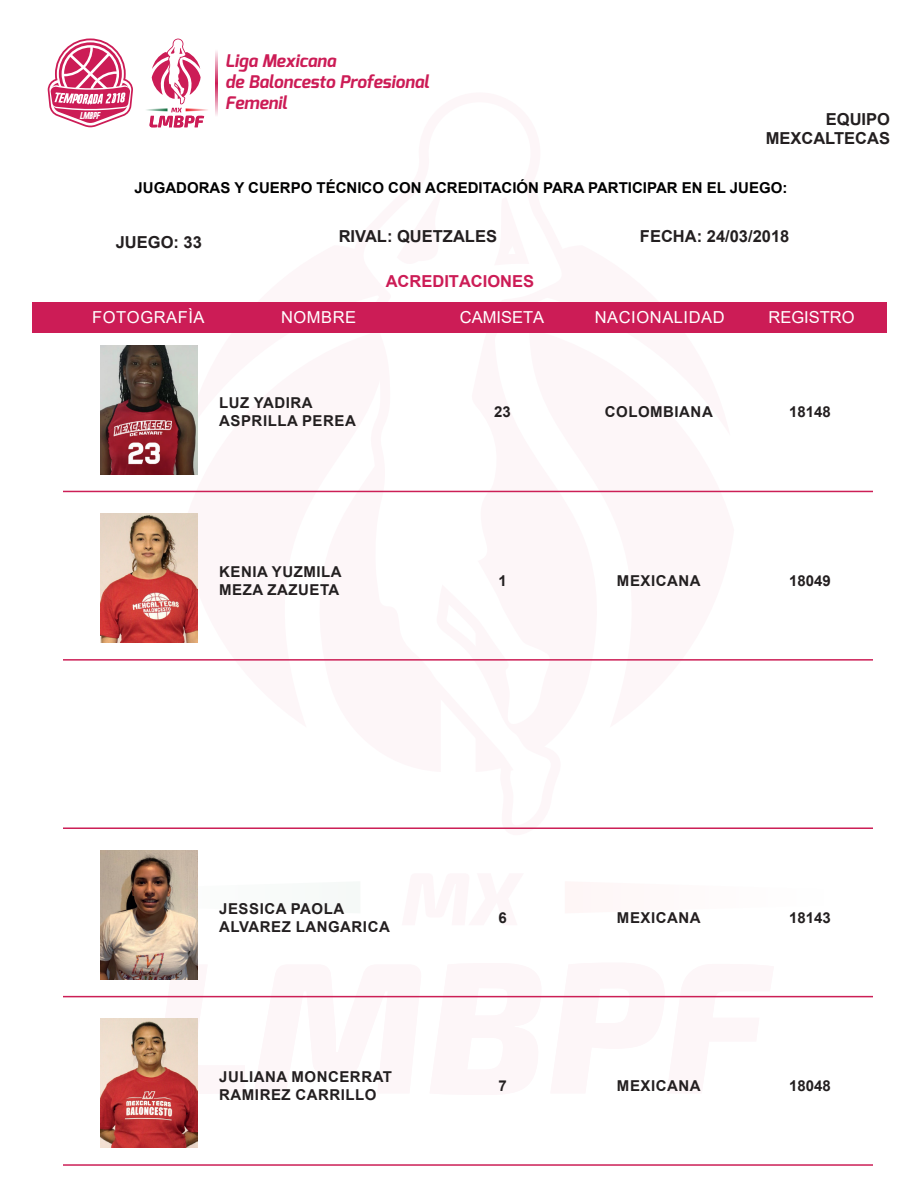
<style>
.page{position:relative;width:918px;height:1188px;background:#fff}
.page>*{position:absolute;margin:0;border:0;box-sizing:border-box;transform-origin:0 0}
.t1{font:italic 700 17.4px/20.9px "Exo";color:#cc1c56}
.t2{font:700 16.5px/19.8px "Arial";color:#231f20;text-align:right}
.t3{font:16.5px "Arial";letter-spacing:.035em;color:#fff}
.t4{font:16.5px "Arial";color:#fff}
.t5{font:700 16.5px "Arial";color:#cc1c56}
.t6{font:700 15px/18px "Arial";letter-spacing:.035em;color:#231f20}
.t7{font:700 15px "Arial";color:#000001}
.t8{font:9.75px "Urae Nium";color:#fff}
</style>
<div class="page">
<svg style="left:146px;top:979px;width:639px;height:40px"></svg>
<svg style="left:361px;top:302px;width:203px;height:191px"></svg>
<div style="left:33px;top:303px;width:854px;height:30px;background:#cc1c56"></div>
<svg style="left:146px;top:38px;width:62px;height:90px"></svg>
<svg style="left:215px;top:51px;width:2px;height:65px"></svg>
<svg style="left:48px;top:45px;width:85px;height:82px"></svg>
<img style="left:101px;top:345px;width:97px;height:129px">
<hr style="left:63px;top:491px;width:810px;height:1px;background:#cc1f56">
<img style="left:101px;top:513px;width:97px;height:129px">
<hr style="left:63px;top:659px;width:810px;height:2px;background:#cc1f56">
<hr style="left:63px;top:827px;width:810px;height:2px;background:#cc1f56">
<img style="left:101px;top:850px;width:97px;height:129px">
<hr style="left:63px;top:996px;width:810px;height:1px;background:#cc1f56">
<img style="left:101px;top:1019px;width:97px;height:129px">
<hr style="left:63px;top:1164px;width:810px;height:2px;background:#cc1f56">
<p class="t1" style="left:225px;top:50px;width:205px">Liga Mexicana<br>de Baloncesto Profesional<br>Femenil</p>
<p class="t8" style="left:80px;top:112px;width:22px">lmbpf</p>
<p class="t2" style="left:766px;top:109px;width:126px">EQUIPO<br>MEXCALTECAS</p>
<p class="t7" style="left:135px;top:178px;width:654px">JUGADORAS Y CUERPO TÉCNICO CON ACREDITACIÓN PARA PARTICIPAR EN EL JUEGO:</p>
<p class="t2" style="left:116px;top:233px;width:88px">JUEGO: 33</p>
<p class="t2" style="left:339px;top:226px;width:160px">RIVAL: QUETZALES</p>
<p class="t2" style="left:640px;top:226px;width:151px">FECHA: 24/03/2018</p>
<p class="t5" style="left:386px;top:270px;width:150px">ACREDITACIONES</p>
<p class="t3" style="left:92px;top:306px;width:114px">FOTOGRAFÌA</p>
<p class="t3" style="left:281px;top:306px;width:77px">NOMBRE</p>
<p class="t4" style="left:460px;top:306px;width:86px">CAMISETA</p>
<p class="t4" style="left:769px;top:306px;width:88px">REGISTRO</p>
<p class="t3" style="left:595px;top:306px;width:131px">NACIONALIDAD</p>
<p class="t6" style="left:219px;top:394px;width:138px">LUZ YADIRA<br>ASPRILLA PEREA</p>
<p class="t6" style="left:494px;top:403px;width:18px">23</p>
<p class="t6" style="left:605px;top:403px;width:110px">COLOMBIANA</p>
<p class="t6" style="left:789px;top:403px;width:43px">18148</p>
<p class="t6" style="left:219px;top:563px;width:124px">KENIA YUZMILA<br>MEZA ZAZUETA</p>
<p class="t6" style="left:498px;top:572px;width:10px">1</p>
<p class="t6" style="left:617px;top:572px;width:85px">MEXICANA</p>
<p class="t6" style="left:789px;top:572px;width:43px">18049</p>
<p class="t6" style="left:219px;top:899px;width:172px">JESSICA PAOLA<br>ALVAREZ LANGARICA</p>
<p class="t6" style="left:498px;top:908px;width:10px">6</p>
<p class="t6" style="left:617px;top:908px;width:85px">MEXICANA</p>
<p class="t6" style="left:789px;top:908px;width:43px">18143</p>
<p class="t6" style="left:219px;top:1068px;width:174px">JULIANA MONCERRAT<br>RAMIREZ CARRILLO</p>
<p class="t6" style="left:498px;top:1077px;width:10px">7</p>
<p class="t6" style="left:617px;top:1077px;width:85px">MEXICANA</p>
<p class="t6" style="left:789px;top:1077px;width:43px">18048</p>
</div>
